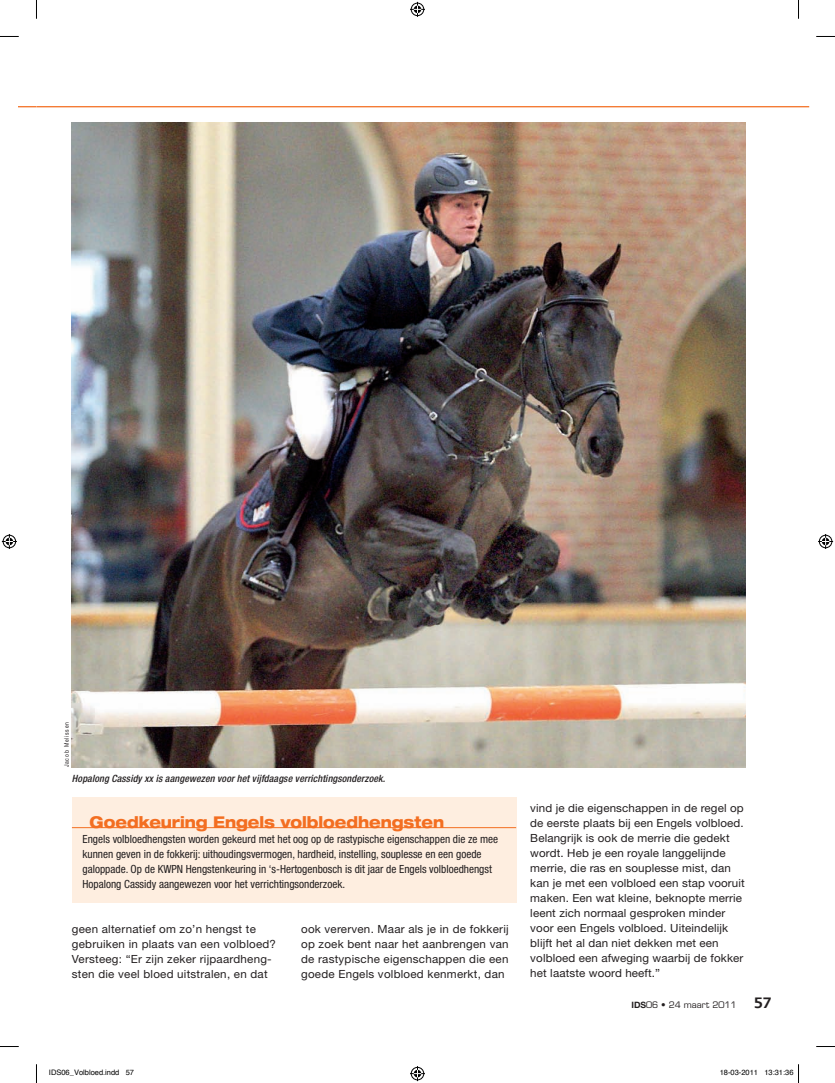
<style>
.page{position:relative;width:835px;height:1083px;background:#fff}
.page>*{position:absolute;margin:0;border:0;box-sizing:border-box;transform-origin:0 0}
.t1{font:800 expanded 16.25px "Helvetica Neue LT Std";letter-spacing:-.005em;color:#f36e21;scale:.88 1}
.t2{font:11.25px/15px "Helvetica Neue LT Std";letter-spacing:.01em;color:#231f20}
.t3{font:condensed 11.25px/15px "Helvetica Neue LT Std";color:#231f20}
.t4{font:italic 500 condensed 10px "Helvetica Neue LT Std";letter-spacing:.01em;color:#231f20}
.t5{font:8.75px "Eurostile LT Std";color:#231f20}
.t6{font:7.5px "Helvetica";color:#000}
.t7{font:6.25px "Helvetica Neue LT Std";letter-spacing:.16em;color:#231f20;scale:.8 1}
.s1{font-family:"Helvetica Neue LT Std";font-weight:700}
.s2{font-family:"Caecilia LT Std";font-weight:800;font-size:15px}
</style>
<div class="page">
<div style="left:72px;top:797px;width:444px;height:105px;background:#feeee0"></div>
<hr style="left:72px;top:827px;width:444px;height:1px;background:#f36e21">
<img style="left:72px;top:122px;width:673px;height:645px">
<svg style="left:19px;top:106px;width:17px;height:1px"></svg>
<hr style="left:37px;top:106px;width:772px;height:1px;background:#f36e21">
<svg style="left:0;top:36px;width:19px;height:1px"></svg>
<svg style="left:816px;top:36px;width:19px;height:1px"></svg>
<svg style="left:0;top:1046px;width:19px;height:1px"></svg>
<svg style="left:816px;top:1046px;width:19px;height:1px"></svg>
<svg style="left:36px;top:0;width:1px;height:19px"></svg>
<svg style="left:36px;top:1064px;width:1px;height:19px"></svg>
<svg style="left:798px;top:0;width:1px;height:19px"></svg>
<svg style="left:410px;top:2px;width:15px;height:15px"></svg>
<svg style="left:410px;top:1066px;width:15px;height:15px"></svg>
<svg style="left:2px;top:534px;width:15px;height:15px"></svg>
<svg style="left:818px;top:534px;width:15px;height:15px"></svg>
<svg style="left:798px;top:1064px;width:1px;height:19px"></svg>
<p class="t7" style="left:63px;top:767px;width:58px;rotate:-90deg">Jacob Melissen</p>
<p class="t4" style="left:72px;top:773px;width:315px">Hopalong Cassidy xx is aangewezen voor het vijfdaagse verrichtingsonderzoek.</p>
<p class="t1" style="left:90px;top:811px;width:404px">Goedkeuring Engels volbloedhengsten</p>
<p class="t3" style="left:83px;top:831px;width:417px">Engels volbloedhengsten worden gekeurd met het oog op de rastypische eigenschappen die ze mee kunnen geven in de fokkerij: uithoudingsvermogen, hardheid, instelling, souplesse en een goede galoppade. Op de KWPN Hengstenkeuring in ‘s-Hertogenbosch is dit jaar de Engels volbloedhengst Hopalong Cassidy aangewezen voor het verrichtingsonderzoek.</p>
<p class="t2" style="left:72px;top:921px;width:206px">geen alternatief om zo’n hengst te gebruiken in plaats van een volbloed?<br>Versteeg: “Er zijn zeker rijpaardheng&shy;sten die veel bloed uitstralen, en dat</p>
<p class="t2" style="left:301px;top:921px;width:209px;text-align:justify">ook vererven. Maar als je in de fokkerij op zoek bent naar het aanbrengen van de rastypische eigenschappen die een goede Engels volbloed kenmerkt, dan</p>
<p class="t2" style="left:530px;top:801px;width:216px">vind je die eigenschappen in de regel op de eerste plaats bij een Engels volbloed.<br>Belangrijk is ook de merrie die gedekt wordt. Heb je een royale langgelijnde merrie, die ras en souplesse mist, dan kan je met een volbloed een stap vooruit maken. Een wat kleine, beknopte merrie leent zich normaal gesproken minder voor een Engels volbloed. Uiteindelijk blijft het al dan niet dekken met een volbloed een afweging waarbij de fokker het laatste woord heeft.”</p>
<p class="t5" style="left:631px;top:999px;width:142px"><span class="s1">IDS</span>06 • 24 maart 2011 <span class="s2">57</span></p>
<p class="t6" style="left:49px;top:1067px;width:87px">IDS06_Volbloed.indd 57</p>
<p class="t6" style="left:720px;top:1067px;width:75px">18-03-2011 13:31:36</p>
</div>
